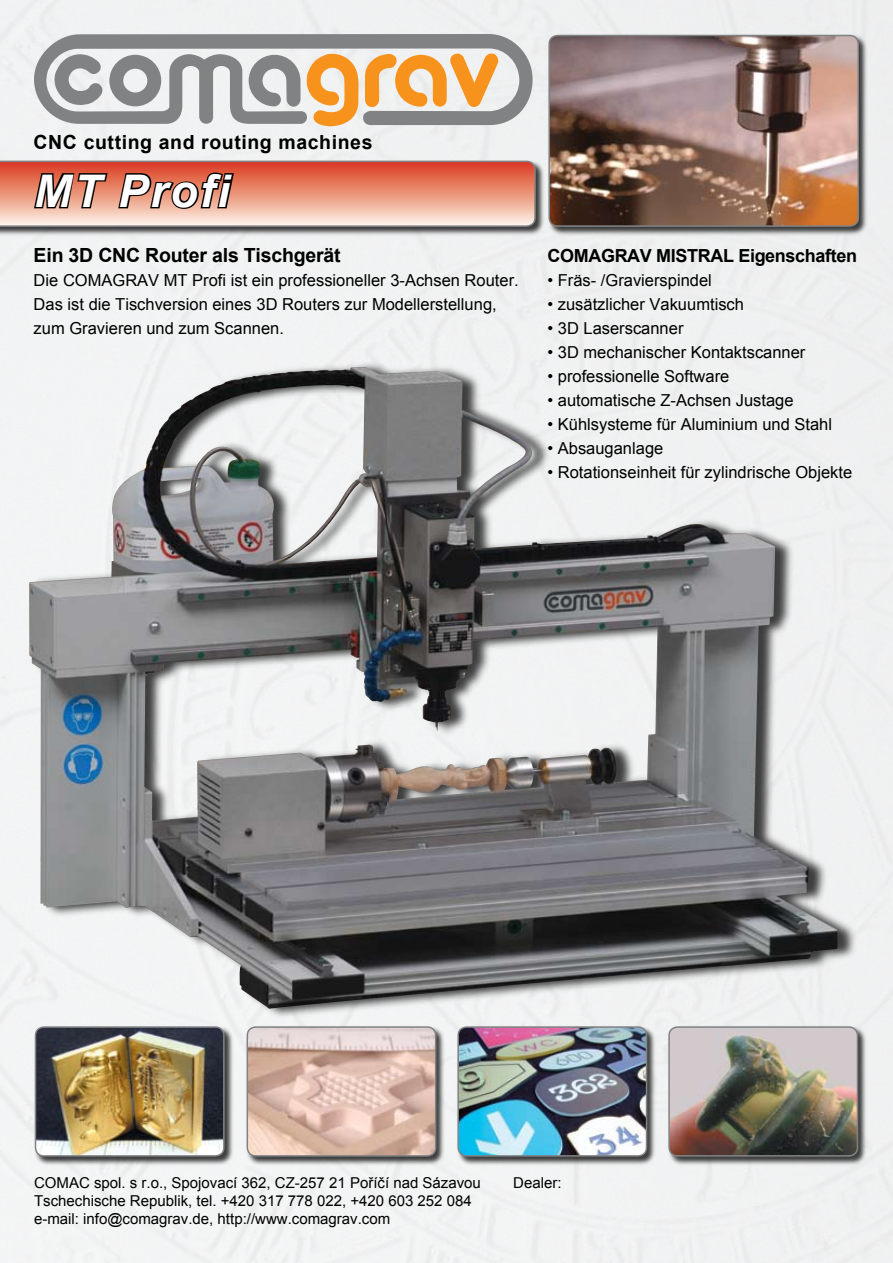
<style>
.page{position:relative;width:893px;height:1263px;background:#fff}
.page>*{position:absolute;margin:0;border:0;box-sizing:border-box;transform-origin:0 0}
.t1{font:italic 700 45px "Arial";letter-spacing:.05em;color:#fff}
.t2{font:700 19.5px "Arial";letter-spacing:.03em;color:#000}
.t3{font:700 19.5px "Arial";letter-spacing:-.01em;color:#000}
.t4{font:700 18px "Arial";letter-spacing:-.02em;color:#000}
.t5{font:16.5px/24px "Arial";color:#000}
.t6{font:15px/18px "Arial";color:#000}
</style>
<div class="page">
<div style="left:0;top:160px;width:545px;height:76px;background:#000;opacity:.75"></div>
<div style="left:547px;top:34px;width:322px;height:202px;background:#000;opacity:.75"></div>
<img style="left:549px;top:36px;width:309px;height:190px;border-radius:9px">
<div style="left:548px;top:35px;width:311px;height:192px;border:2px solid #808284;border-radius:9px"></div>
<svg style="left:0;top:154px;width:536px;height:73px;background:#d69382"></svg>
<div style="left:34px;top:1025px;width:200px;height:141px;background:#000;opacity:.75"></div>
<img style="left:36px;top:1027px;width:188px;height:129px;border-radius:9px">
<div style="left:35px;top:1026px;width:190px;height:130px;border:2px solid #808284;border-radius:9px"></div>
<div style="left:246px;top:1025px;width:200px;height:141px;background:#000;opacity:.75"></div>
<img style="left:247px;top:1027px;width:189px;height:129px;border-radius:9px">
<div style="left:247px;top:1026px;width:189px;height:130px;border:2px solid #808284;border-radius:9px"></div>
<div style="left:456px;top:1025px;width:201px;height:141px;background:#000;opacity:.75"></div>
<img style="left:458px;top:1027px;width:188px;height:129px;border-radius:9px">
<div style="left:457px;top:1026px;width:190px;height:130px;border:2px solid #808284;border-radius:9px"></div>
<div style="left:667px;top:1025px;width:201px;height:141px;background:#000;opacity:.75"></div>
<img style="left:669px;top:1027px;width:188px;height:129px;border-radius:9px">
<div style="left:668px;top:1026px;width:190px;height:130px;border:2px solid #808284;border-radius:9px"></div>
<svg style="left:34px;top:34px;width:499px;height:92px;fill:#808284"></svg>
<svg style="left:52px;top:54px;width:109px;height:52px"></svg>
<svg style="left:306px;top:52px;width:53px;height:74px"></svg>
<svg style="left:365px;top:51px;width:133px;height:58px"></svg>
<div style="left:30px;top:359px;width:828px;height:661px;background:#f0f1f1"></div>
<img style="left:29px;top:367px;width:809px;height:642px">
<p class="t2" style="left:34px;top:129px;width:340px">CNC cutting and routing machines</p>
<h1 class="t1" style="left:34px;top:162px;width:197px">MT Profi</h1>
<p class="t3" style="left:34px;top:243px;width:309px">Ein 3D CNC Router als Tischgerät</p>
<p class="t5" style="left:34px;top:269px;width:487px">Die COMAGRAV MT Profi ist ein professioneller 3-Achsen Router.<br>Das ist die Tischversion eines 3D Routers zur Modellerstellung, zum Gravieren und zum Scannen.</p>
<p class="t4" style="left:547px;top:244px;width:311px">COMAGRAV MISTRAL Eigenschaften</p>
<p class="t5" style="left:547px;top:269px;width:166px">• Fräs- /Gravierspindel</p>
<p class="t5" style="left:547px;top:293px;width:198px">• zusätzlicher Vakuumtisch</p>
<p class="t5" style="left:547px;top:317px;width:137px">• 3D Laserscanner</p>
<p class="t5" style="left:547px;top:341px;width:259px">• 3D mechanischer Kontaktscanner</p>
<p class="t5" style="left:547px;top:365px;width:183px">• professionelle Software</p>
<p class="t5" style="left:547px;top:389px;width:248px">• automatische Z-Achsen Justage</p>
<p class="t5" style="left:547px;top:413px;width:286px">• Kühlsysteme für Aluminium und Stahl</p>
<p class="t5" style="left:547px;top:437px;width:117px">• Absauganlage</p>
<p class="t5" style="left:547px;top:461px;width:306px">• Rotationseinheit für zylindrische Objekte</p>
<p class="t6" style="left:34px;top:1173px;width:448px">COMAC spol. s r.o., Spojovací 362, CZ-257 21 Poříčí nad Sázavou<br>Tschechische Republik, tel. +420 317 778 022, +420 603 252 084 e-mail: info@comagrav.de, http://www.comagrav.com</p>
<p class="t6" style="left:513px;top:1173px;width:50px">Dealer:</p>
</div>
